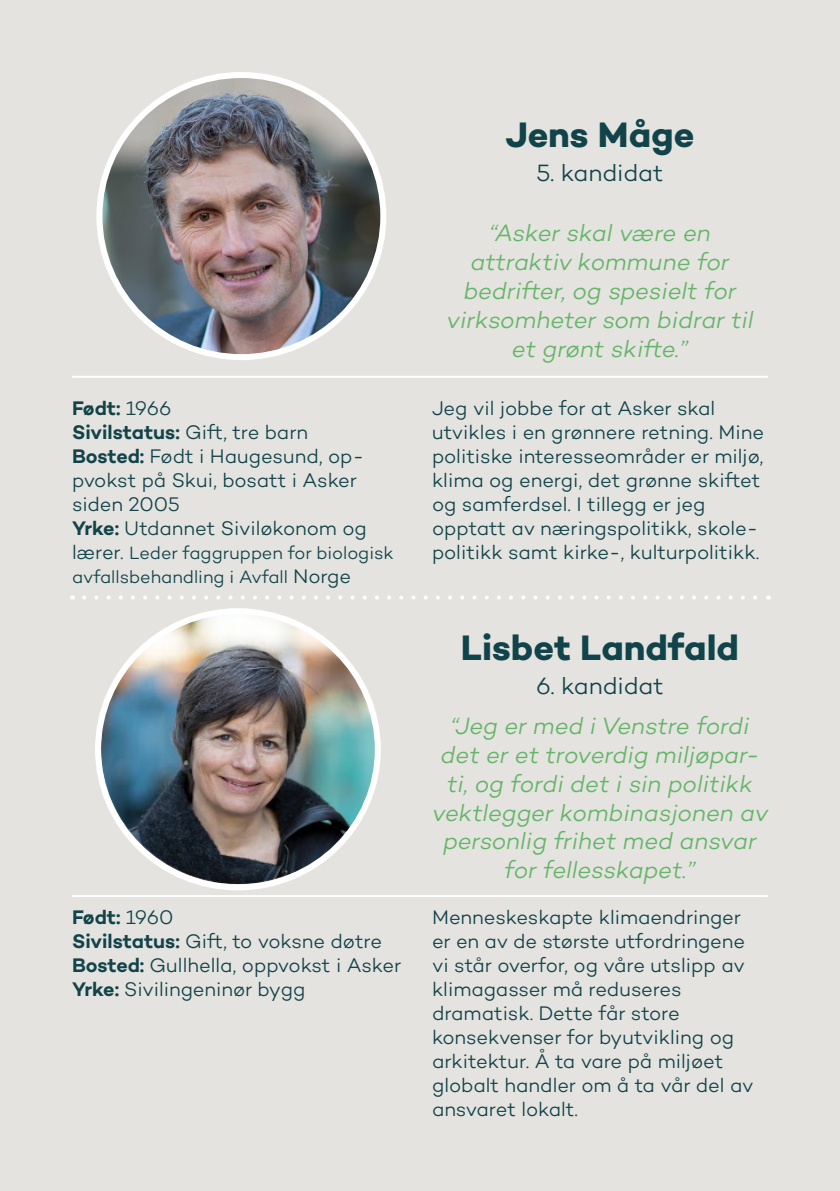
<style>
.page{position:relative;width:840px;height:1191px;background:#fff}
.page>*{position:absolute;margin:0;border:0;box-sizing:border-box;transform-origin:0 0}
.t1{font:700 36px "Campton";color:#11434a}
.t2{font:italic 300 24px/28.8px "Campton";letter-spacing:-.005em;color:#64b568;text-align:center}
.t3{font:300 24px "Campton";color:#11434a}
.t4{font:300 20px/24px "Campton";letter-spacing:-.005em;color:#11434a}
.t5{font:600 20px "Campton";color:#11434a}
.t6{font:300 18px/24px "Campton";color:#11434a}
.s1{font-weight:300}
.s2{font-weight:600}
.s3{font-size:20px}
</style>
<div class="page">
<div style="left:0;top:0;width:839px;height:1191px;background:#e4e3df"></div>
<hr style="left:72px;top:376px;width:695px;height:2px;background:#fff">
<svg style="left:84px;top:595px;width:673px;height:4px"></svg>
<hr style="left:72px;top:895px;width:695px;height:2px;background:#fff">
<img style="left:103px;top:74px;width:283px;height:284px">
<div style="left:96px;top:72px;width:290px;height:288px;border:6px solid #fff;border-radius:50%"></div>
<img style="left:96px;top:609px;width:285px;height:281px">
<div style="left:95px;top:608px;width:285px;height:282px;border:6px solid #fff;border-radius:50%"></div>
<p class="t5" style="left:72px;top:395px;width:101px">Født: <span class="s1">1966</span></p>
<p class="t5" style="left:72px;top:419px;width:237px">Sivilstatus: <span class="s1">Gift, tre barn</span></p>
<p class="t4" style="left:72px;top:444px;width:293px"><span class="s2">Bosted:</span> Født i Haugesund, op&shy;pvokst på Skui, bosatt i Asker siden 2005</p>
<p class="t4" style="left:72px;top:516px;width:296px"><span class="s2">Yrke:</span> Utdannet Siviløkonom og</p>
<p class="t6" style="left:72px;top:540px;width:323px"><span class="s3">lærer.</span> Leder faggruppen for biologisk avfallsbehandling i Avfall <span class="s3">Norge</span></p>
<p class="t5" style="left:72px;top:905px;width:103px">Født: <span class="s1">1960</span></p>
<p class="t4" style="left:72px;top:929px;width:311px"><span class="s2">Sivilstatus:</span> Gift, to voksne døtre</p>
<p class="t4" style="left:72px;top:953px;width:330px"><span class="s2">Bosted:</span> Gullhella, oppvokst i Asker</p>
<p class="t4" style="left:72px;top:977px;width:235px"><span class="s2">Yrke:</span> Sivilingeninør bygg</p>
<p class="t1" style="left:505px;top:112px;width:190px">Jens Måge</p>
<p class="t3" style="left:536px;top:158px;width:128px">5. kandidat</p>
<p class="t2" style="left:489px;top:218px;width:223px">“Asker skal være en</p>
<p class="t2" style="left:470px;top:247px;width:260px">attraktiv kommune for</p>
<p class="t2" style="left:463px;top:276px;width:274px">bedrifter, og spesielt for</p>
<p class="t2" style="left:446px;top:305px;width:308px">virksomheter som bidrar til et grønt skifte.”</p>
<p class="t4" style="left:432px;top:396px;width:333px">Jeg vil jobbe for at Asker skal utvikles i en grønnere retning. Mine politiske interesseområder er miljø, klima og energi, det grønne skiftet og samferdsel. I tillegg er jeg opptatt av næringspolitikk, skole&shy;politikk samt kirke-, kulturpolitikk.</p>
<p class="t1" style="left:460px;top:625px;width:279px">Lisbet Landfald</p>
<p class="t3" style="left:536px;top:671px;width:129px">6. kandidat</p>
<p class="t2" style="left:432px;top:711px;width:338px">“Jeg er med i Venstre fordi det er et troverdig miljøpar&shy;ti, og fordi det i sin politikk vektlegger kombinasjonen av personlig frihet med ansvar for fellesskapet.”</p>
<p class="t4" style="left:432px;top:905px;width:314px">Menneskeskapte klimaendringer er en av de største utfordringene vi står overfor, og våre utslipp av klimagasser må reduseres</p>
<p class="t4" style="left:432px;top:1001px;width:249px">dramatisk. Dette får store</p>
<p class="t4" style="left:432px;top:1025px;width:323px">konsekvenser for byutvikling og arkitektur. Å ta vare på miljøet globalt handler om å ta vår del av ansvaret lokalt.</p>
</div>
